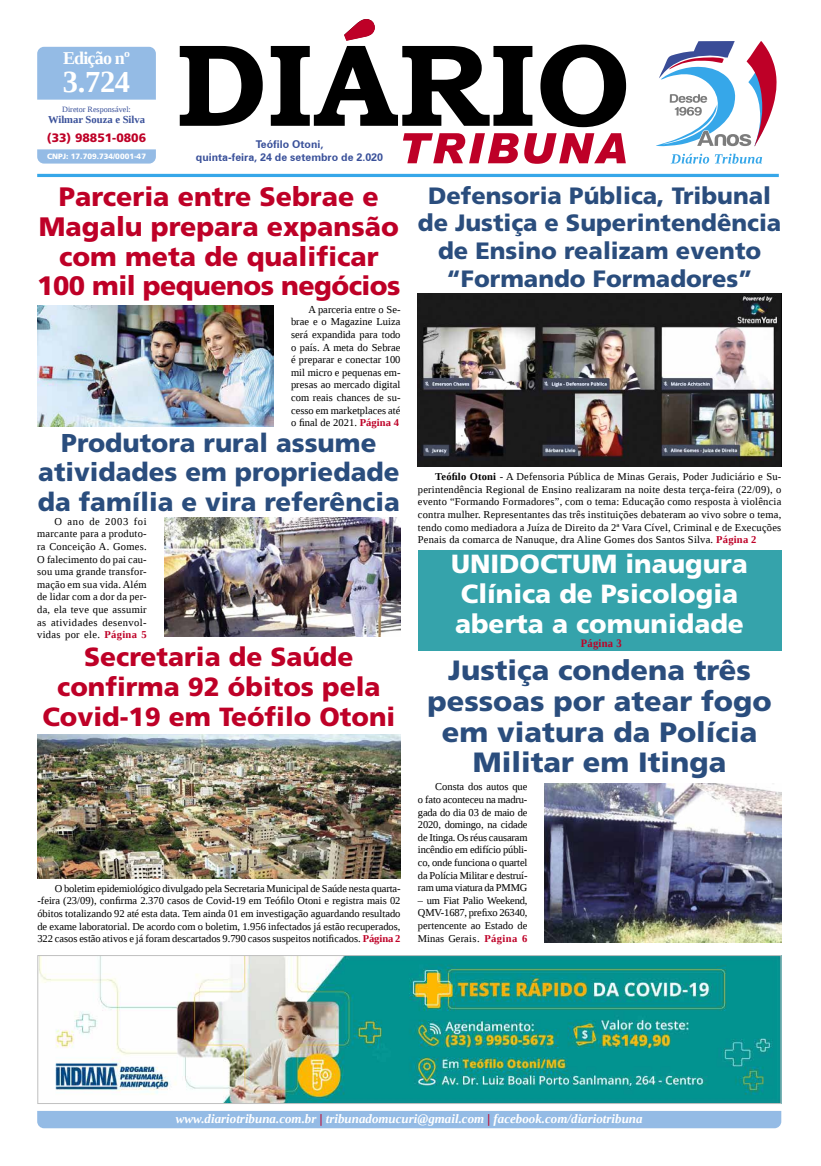
<style>
.page{position:relative;width:821px;height:1166px;background:#fff}
.page>*{position:absolute;margin:0;border:0;box-sizing:border-box;transform-origin:0 0}
.t1{font:700 30.45px "Liberation Serif";color:#fff}
.t2{font:900 27.82px/30.8px "Frutiger LT Std";color:#2a4d7d;text-align:center;scale:1.04 1}
.t3{font:900 26.69px/29.8px "Frutiger LT Std";color:#be0027;text-align:center}
.t4{font:900 26.25px/29.8px "Frutiger LT Std";color:#be0027;text-align:center}
.t5{font:900 26.25px/29.8px "Frutiger LT Std";color:#fff}
.t6{font:900 25.81px/29.8px "Frutiger LT Std";color:#2a4d7d;text-align:center}
.t7{font:900 23.62px/27.6px "Frutiger LT Std";color:#2a4d7d;text-align:center}
.t8{font:700 18.03px "Liberation Serif";letter-spacing:-.045em;color:#fff}
.t9{font:italic 700 12.95px "Liberation Serif";color:#fff}
.t10{font:900 12.16px "Frutiger LT Std";color:#be0027}
.t11{font:700 11.38px "Liberation Serif";letter-spacing:.03em;color:#be0027;scale:.93 1}
.t12{font:700 10.67px/12.6px "Zurich BT";color:#3a519a;text-align:center}
.t13{font:700 10.59px "Liberation Serif";color:#3a519a}
.t14{font:10.5px/12.6px "Liberation Serif";letter-spacing:.005em;color:#000;text-align:justify}
.t15{font:8.14px "Liberation Serif";color:#3a519a}
.t16{font:900 7.7px "Frutiger LT Std";color:#fff}
.s1{font-weight:700;color:#be0027}
.s2{font-weight:700}
.s3{color:#be0027}
</style>
<div class="page">
<hr style="left:37px;top:174px;width:742px;height:3px;background:#36a7e9">
<svg style="left:180px;top:44px;width:446px;height:83px"></svg>
<svg style="left:344px;top:19px;width:31px;height:22px"></svg>
<div style="left:37px;top:47px;width:119px;height:53px;background:#94bbe5"></div>
<svg style="left:37px;top:149px;width:119px;height:15px;background:#9bbfe6"></svg>
<div style="left:37px;top:1111px;width:744px;height:17px;background:#94bbe5"></div>
<svg style="left:403px;top:133px;width:223px;height:31px"></svg>
<img style="left:39px;top:957px;width:740px;height:145px">
<div style="left:37px;top:955px;width:744px;height:149px;border:1px solid #c0c0c0"></div>
<div style="left:418px;top:550px;width:363px;height:101px;background:#35a3ab"></div>
<svg style="left:656px;top:41px;width:121px;height:106px"></svg>
<svg style="left:671px;top:154px;width:91px;height:10px"></svg>
<img style="left:418px;top:293px;width:363px;height:174px">
<img style="left:37px;top:735px;width:364px;height:143px">
<img style="left:37px;top:305px;width:237px;height:121px">
<img style="left:164px;top:517px;width:237px;height:119px">
<img style="left:545px;top:783px;width:236px;height:159px">
<h3 class="t8" style="left:63px;top:45px;width:68px">Edição nº</h3>
<h1 class="t1" style="left:63px;top:61px;width:69px">3.724</h1>
<p class="t15" style="left:62px;top:104px;width:70px">Diretor Responsável:</p>
<p class="t13" style="left:48px;top:112px;width:99px">Wilmar Souza e Silva</p>
<p class="t10" style="left:47px;top:130px;width:101px">(33) 98851-0806</p>
<p class="t16" style="left:47px;top:151px;width:100px">CNPJ: 17.709.734/0001-47</p>
<p class="t12" style="left:196px;top:138px;width:189px">Teófilo Otoni,<br>quinta-feira, 24 de setembro de 2.020</p>
<h3 class="t3" style="left:37px;top:182px;width:365px">Parceria entre Sebrae e<br>Magalu prepara expansão com meta de qualificar<br>100 mil pequenos negócios</h3>
<p class="t14" style="left:291px;top:303px;width:111px;text-indent:17px">A parceria entre o Se&shy;brae e o Magazine Luiza será expandida para todo o país. A meta do Sebrae é preparar e conectar 100 mil micro e pequenas em&shy;presas ao mercado digital com reais chances de su&shy;cesso em marketplaces até o final de 2021. <span class="s1">Página 4</span></p>
<h3 class="t6" style="left:38px;top:428px;width:363px">Produtora rural assume atividades em propriedade da família e vira referência</h3>
<p class="t14" style="left:37px;top:515px;width:111px;text-indent:17px">O ano de 2003 foi marcante para a produto&shy;ra Conceição A. Gomes.<br>O falecimento do pai cau&shy;sou uma grande transfor&shy;mação em sua vida. Além de lidar com a dor da per&shy;da, ela teve que assumir as atividades desenvol&shy;vidas por ele. <span class="s1">Página 5</span></p>
<h3 class="t4" style="left:42px;top:642px;width:354px">Secretaria de Saúde confirma 92 óbitos pela<br>Covid-19 em Teófilo Otoni</h3>
<p class="t14" style="left:37px;top:882px;width:365px;text-indent:17px">O boletim epidemiológico divulgado pela Secretaria Municipal de Saúde nesta quarta--feira (23/09), confirma 2.370 casos de Covid-19 em Teófilo Otoni e registra mais 02 óbitos totalizando 92 até esta data. Tem ainda 01 em investigação aguardando resultado de exame laboratorial. De acordo com o boletim, 1.956 infectados já estão recuperados, 322 casos estão ativos e já foram descartados 9.790 casos suspeitos notificados. <span class="s1">Página 2</span></p>
<h3 class="t7" style="left:418px;top:182px;width:365px">Defensoria Pública, Tribunal de Justiça e Superintendência de Ensino realizam evento “Formando Formadores”</h3>
<p class="t14" style="left:418px;top:470px;width:365px;text-indent:17px"><span class="s2">Teófilo Otoni</span> - A Defensoria Pública de Minas Gerais, Poder Judiciário e Su&shy;perintendência Regional de Ensino realizaram na noite desta terça-feira (22/09), o evento “Formando Formadores”, com o tema: Educação como resposta à violência contra mulher. Representantes das três instituições debateram ao vivo sobre o tema, tendo como mediadora a Juíza de Direito da 2ª Vara Cível, Criminal e de Execuções Penais da comarca de Nanuque, dra Aline Gomes dos Santos Silva. <span class="s1">Página 2</span></p>
<h3 class="t5" style="left:451px;top:549px;width:298px">UNIDOCTUM inaugura<br>Clínica de Psicologia aberta a comunidade</h3>
<p class="t11" style="left:581px;top:635px;width:46px">Página 3</p>
<h2 class="t2" style="left:427px;top:655px;width:333px">Justiça condena três pessoas por atear fogo em viatura da Polícia<br>Militar em Itinga</h2>
<p class="t14" style="left:418px;top:780px;width:111px;text-indent:17px">Consta dos autos que o fato aconteceu na madru&shy;gada do dia 03 de maio de 2020, domingo, na cidade de Itinga. Os réus causaram incêndio em edifício públi&shy;co, onde funciona o quartel da Polícia Militar e destruí&shy;ram uma viatura da PMMG</p>
<p class="t14" style="left:418px;top:894px;width:111px">– um Fiat Palio Weekend, QMV-1687, prefixo 26340, pertencente ao Estado de Minas Gerais. <span class="s1">Página 6</span></p>
<p class="t9" style="left:176px;top:1110px;width:468px">www.diariotribuna.com.br <span class="s3">|</span> tribunadomucuri@gmail.com <span class="s3">|</span> facebook.com/diariotribuna</p>
</div>
